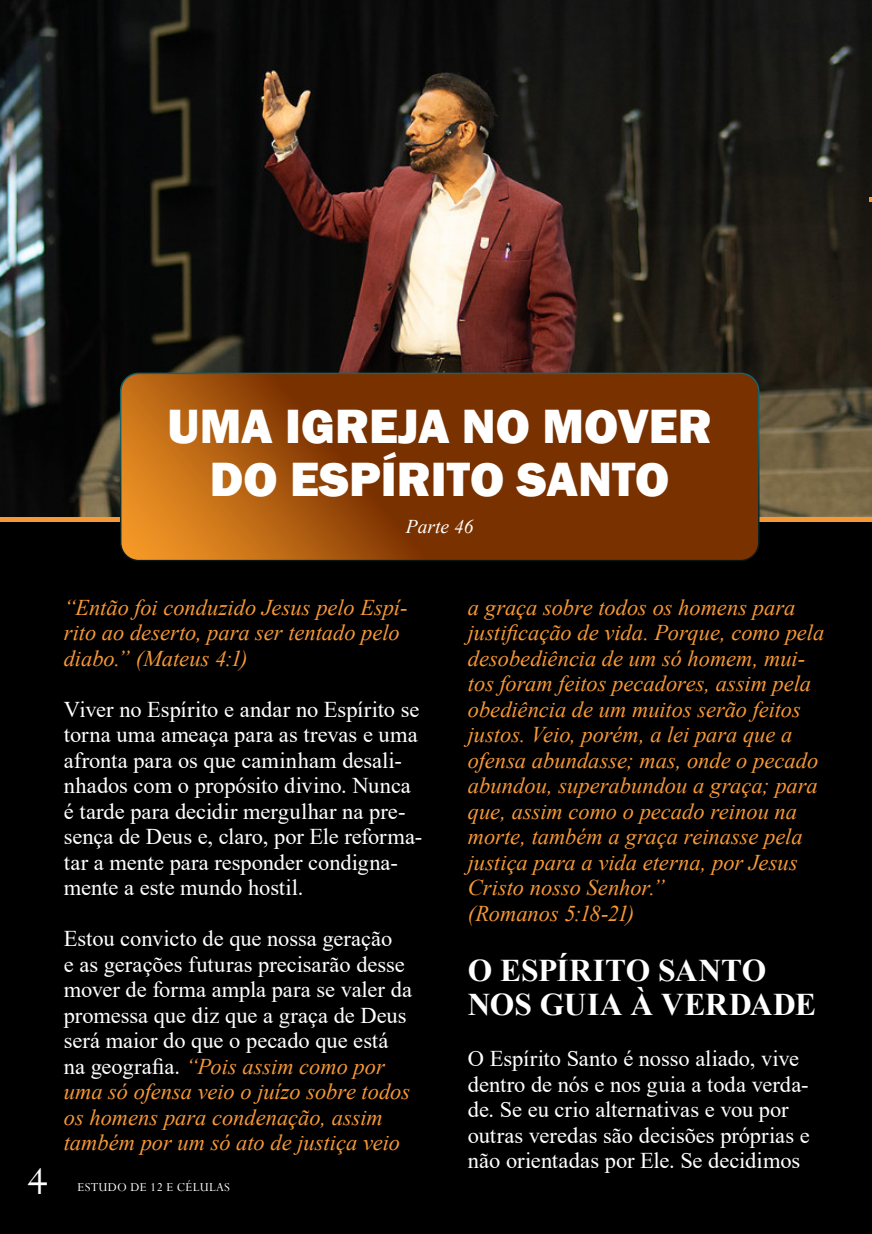
<style>
.page{position:relative;width:872px;height:1234px;background:#fff}
.page>*{position:absolute;margin:0;border:0;box-sizing:border-box;transform-origin:0 0}
.Texto{font:800 49.5px "Franklin Gothic";color:#fff}
.t1{font:43.5px "Perpetua";color:#fff}
.Texto-2{font:700 31.5px/34.5px "Times New Roman";color:#fff}
.Texto-3{font:22.5px/25.5px "Times New Roman";color:#fff}
.Texto-4{font:italic 22.5px/25.5px "Times New Roman";color:#f79837}
.Texto-5{font:italic 19.5px "Times New Roman";color:#fff}
.t2{font:13.5px "Perpetua";letter-spacing:.02em;color:#fff}
.s1{font-style:italic;color:#f79837}
</style>
<div class="page">
<div style="left:0;top:0;width:872px;height:1233px;background:#000"></div>
<img style="left:0;top:0;width:872px;height:517px">
<hr style="left:0;top:517px;width:872px;height:4px;background:#f79837">
<svg style="left:121px;top:373px;width:637px;height:187px;background:#8e4106"></svg>
<div style="left:120px;top:372px;width:639px;height:189px;border:2px solid #fff;border-radius:18px"></div>
<p class="Texto" style="left:167px;top:394px;width:546px">UMA IGREJA NO MOVER</p>
<p class="Texto" style="left:210px;top:447px;width:461px">DO ESPÍRITO SANTO</p>
<p class="Texto-5" style="left:406px;top:512px;width:69px">Parte 46</p>
<p class="Texto-4" style="left:64px;top:593px;width:345px">“Então foi conduzido Jesus pelo Espí&shy;rito ao deserto, para ser tentado pelo diabo.” (Mateus 4:1)</p>
<p class="Texto-3" style="left:64px;top:695px;width:360px">Viver no Espírito e andar no Espírito se torna uma ameaça para as trevas e uma afronta para os que caminham desali&shy;nhados com o propósito divino. Nunca é tarde para decidir mergulhar na pre&shy;sença de Deus e, claro, por Ele reforma&shy;tar a mente para responder condigna&shy;mente a este mundo hostil.</p>
<p class="Texto-3" style="left:64px;top:925px;width:350px">Estou convicto de que nossa geração<br>e as gerações futuras precisarão desse mover de forma ampla para se valer da promessa que diz que a graça de Deus será maior do que o pecado que está na geografia. <span class="s1">“Pois assim como por uma só ofensa veio o juízo sobre todos os homens para condenação, assim também por um só ato de justiça veio</span></p>
<p class="t1" style="left:28px;top:1154px;width:21px">4</p>
<p class="t2" style="left:78px;top:1178px;width:154px">ESTUDO DE 12 E CÉLULAS</p>
<p class="Texto-4" style="left:468px;top:593px;width:358px">a graça sobre todos os homens para justificação de vida. Porque, como pela desobediência de um só homem, mui&shy;tos foram feitos pecadores, assim pela obediência de um muitos serão feitos justos. Veio, porém, a lei para que a ofensa abundasse; mas, onde o pecado abundou, superabundou a graça; para que, assim como o pecado reinou na morte, também a graça reinasse pela justiça para a vida eterna, por Jesus Cristo nosso Senhor.”</p>
<p class="Texto-4" style="left:468px;top:899px;width:168px">(Romanos 5:18-21)</p>
<p class="Texto-2" style="left:468px;top:951px;width:350px">O ESPÍRITO SANTO<br>NOS GUIA À VERDADE</p>
<p class="Texto-3" style="left:468px;top:1045px;width:343px">O Espírito Santo é nosso aliado, vive dentro de nós e nos guia a toda verda&shy;de. Se eu crio alternativas e vou por outras veredas são decisões próprias e não orientadas por Ele. Se decidimos</p>
</div>
